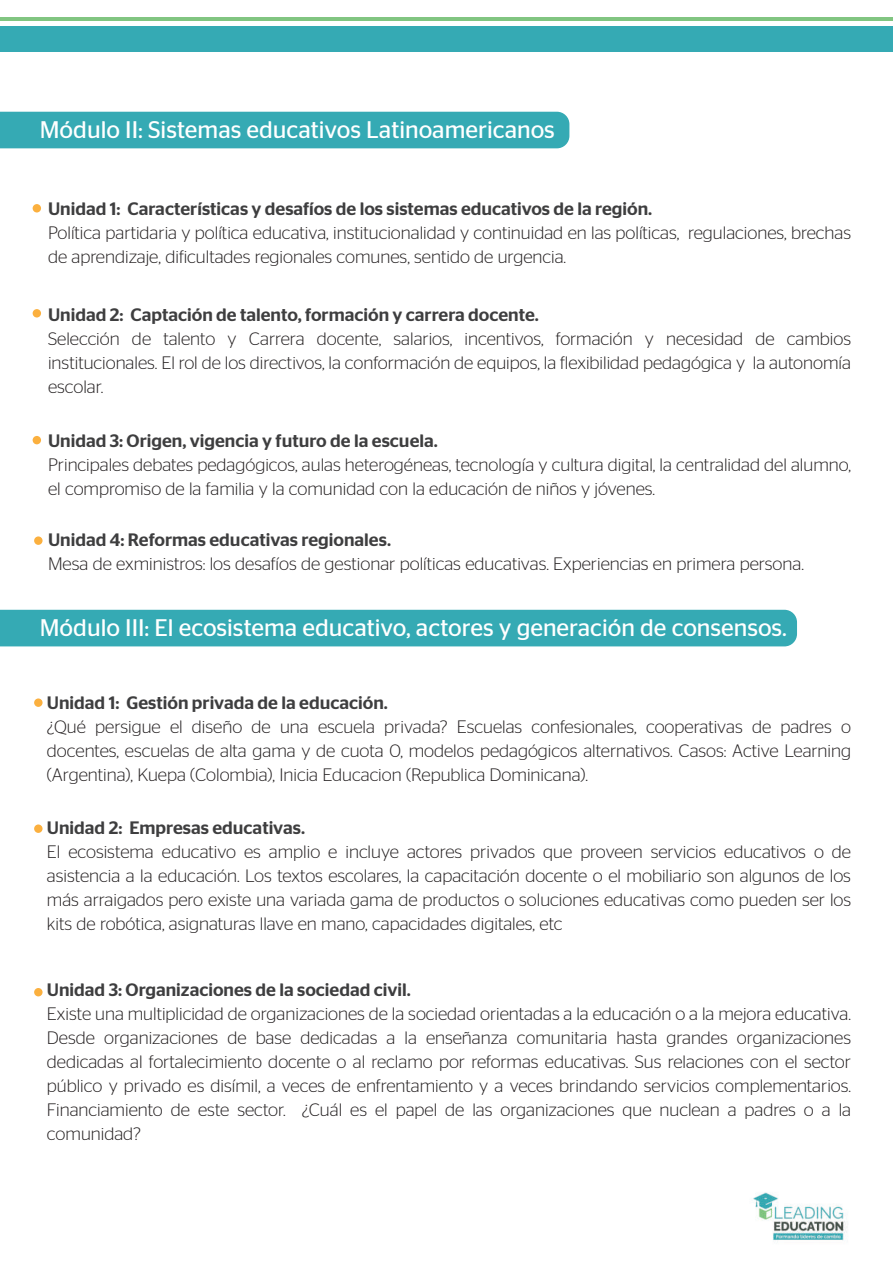
<style>
.page{position:relative;width:893px;height:1263px;background:#fff}
.page>*{position:absolute;margin:0;border:0;box-sizing:border-box;transform-origin:0 0}
.t1{font:24px "Stag Sans";color:#fff}
.t2{font:300 18px/24px "Stag Sans";color:#231f20;text-align:justify}
.t3{font:500 18px "Stag Sans";color:#3e3e3f}
</style>
<div class="page">
<img style="left:753px;top:1192px;width:95px;height:50px">
<hr style="left:0;top:18px;width:893px;height:3px;background:#81c581">
<div style="left:0;top:27px;width:893px;height:25px;background:#35aab4"></div>
<div style="left:0;top:112px;width:569px;height:36px;background:#35aab4"></div>
<div style="left:0;top:610px;width:797px;height:36px;background:#35aab4"></div>
<div style="left:33px;top:204px;width:8px;height:8px;background:#fbb03f;border-radius:50%"></div>
<div style="left:33px;top:309px;width:8px;height:8px;background:#fbb03f;border-radius:50%"></div>
<div style="left:33px;top:436px;width:8px;height:8px;background:#fbb03f;border-radius:50%"></div>
<div style="left:34px;top:536px;width:9px;height:9px;background:#fbb03f;border-radius:50%"></div>
<div style="left:34px;top:698px;width:9px;height:9px;background:#fbb03f;border-radius:50%"></div>
<div style="left:34px;top:824px;width:9px;height:9px;background:#fbb03f;border-radius:50%"></div>
<div style="left:34px;top:988px;width:9px;height:8px;background:#fbb03f;border-radius:50%"></div>
<h1 class="t1" style="left:40px;top:116px;width:516px">Módulo II: Sistemas educativos Latinoamericanos</h1>
<p class="t3" style="left:48px;top:199px;width:606px">Unidad 1: Características y desafíos de los sistemas educativos de la región.</p>
<p class="t2" style="left:48px;top:221px;width:805px">Política partidaria y política educativa, institucionalidad y continuidad en las políticas, regulaciones, brechas de aprendizaje, dificultades regionales comunes, sentido de urgencia.</p>
<p class="t3" style="left:48px;top:305px;width:492px">Unidad 2: Captación de talento, formación y carrera docente.</p>
<p class="t2" style="left:48px;top:327px;width:804px">Selección de talento y Carrera docente, salarios, incentivos, formación y necesidad de cambios institucionales. El rol de los directivos, la conformación de equipos, la flexibilidad pedagógica y la autonomía escolar.</p>
<p class="t3" style="left:48px;top:431px;width:391px">Unidad 3: Origen, vigencia y futuro de la escuela.</p>
<p class="t2" style="left:48px;top:453px;width:804px">Principales debates pedagógicos, aulas heterogéneas, tecnología y cultura digital, la centralidad del alumno, el compromiso de la familia y la comunidad con la educación de niños y jóvenes.</p>
<p class="t3" style="left:48px;top:530px;width:345px">Unidad 4: Reformas educativas regionales.</p>
<p class="t2" style="left:48px;top:552px;width:757px">Mesa de exministros: los desafíos de gestionar políticas educativas. Experiencias en primera persona.</p>
<h1 class="t1" style="left:40px;top:614px;width:749px">Módulo III: El ecosistema educativo, actores y generación de consensos.</h1>
<p class="t3" style="left:47px;top:692px;width:342px">Unidad 1: Gestión privada de la educación.</p>
<p class="t2" style="left:47px;top:714px;width:806px">¿Qué persigue el diseño de una escuela privada? Escuelas confesionales, cooperativas de padres o docentes, escuelas de alta gama y de cuota 0, modelos pedagógicos alternativos. Casos: Active Learning (Argentina), Kuepa (Colombia), Inicia Educacion (Republica Dominicana).</p>
<p class="t3" style="left:47px;top:818px;width:260px">Unidad 2: Empresas educativas.</p>
<p class="t2" style="left:47px;top:840px;width:806px">El ecosistema educativo es amplio e incluye actores privados que proveen servicios educativos o de asistencia a la educación. Los textos escolares, la capacitación docente o el mobiliario son algunos de los más arraigados pero existe una variada gama de productos o soluciones educativas como pueden ser los kits de robótica, asignaturas llave en mano, capacidades digitales, etc</p>
<p class="t3" style="left:47px;top:980px;width:365px">Unidad 3: Organizaciones de la sociedad civil.</p>
<p class="t2" style="left:47px;top:1002px;width:806px">Existe una multiplicidad de organizaciones de la sociedad orientadas a la educación o a la mejora educativa.<br>Desde organizaciones de base dedicadas a la enseñanza comunitaria hasta grandes organizaciones dedicadas al fortalecimiento docente o al reclamo por reformas educativas. Sus relaciones con el sector público y privado es disímil, a veces de enfrentamiento y a veces brindando servicios complementarios.<br>Financiamiento de este sector. ¿Cuál es el papel de las organizaciones que nuclean a padres o a la comunidad?</p>
</div>
